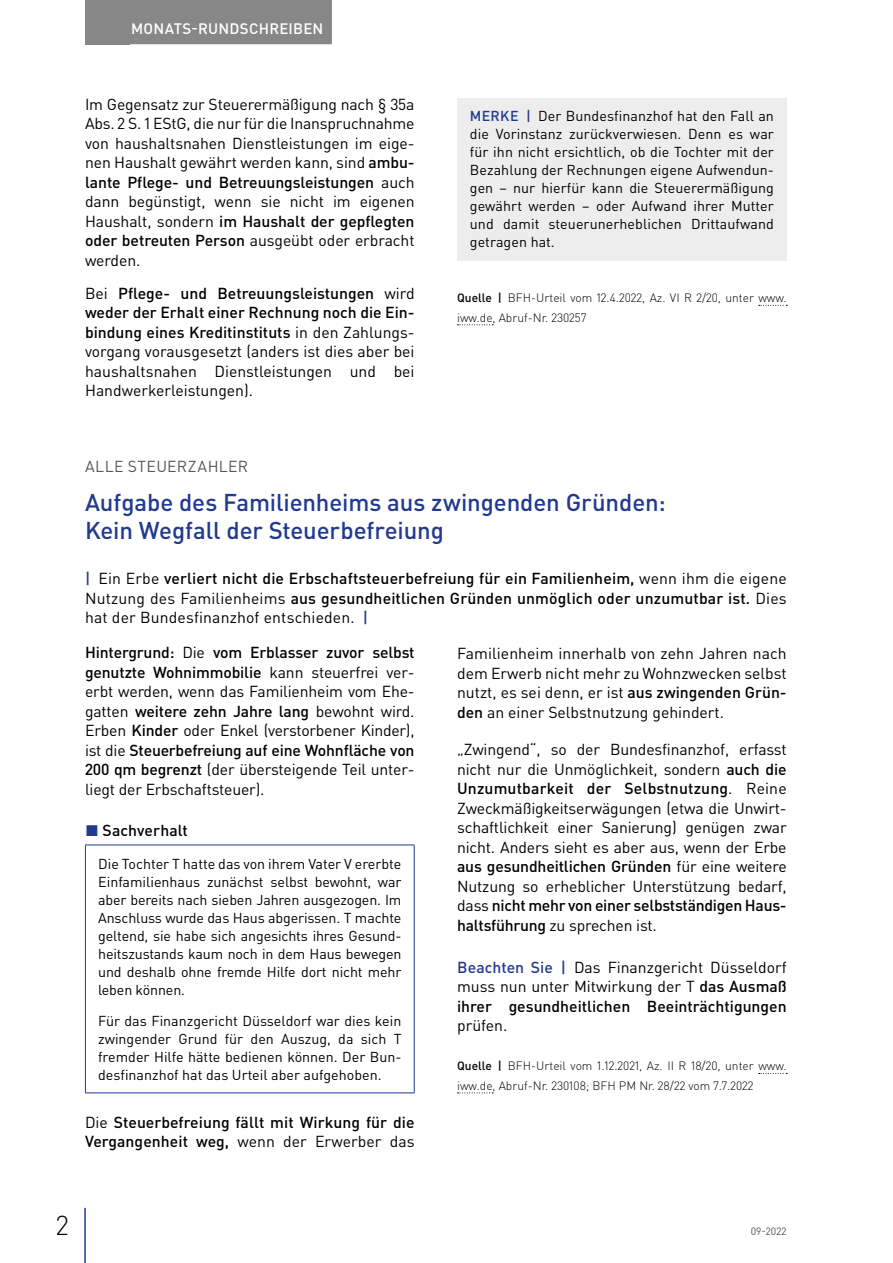
<style>
.page{position:relative;width:893px;height:1263px;background:#fff}
.page>*{position:absolute;margin:0;border:0;box-sizing:border-box;transform-origin:0 0}
.t1{font:300 27px "DIN Pro";color:#000}
.t2{font:500 24px/28.5px "DIN Pro";letter-spacing:-.005em;color:#213a8f}
.t3{font:15.75px/19.5px "DIN Pro";letter-spacing:-.005em;color:#000;text-align:justify}
.t4{font:500 15.75px/19.5px "DIN Pro";letter-spacing:.01em;color:#000;text-align:justify}
.t5{font:15.75px "DIN Pro";letter-spacing:.025em;color:#575756}
.t6{font:500 15px "DIN Pro";letter-spacing:.015em;color:#fff}
.t7{font:14.25px/18px "DIN Pro";color:#000;text-align:justify}
.t8{font:300 12px/19.5px "DIN Pro";color:#000}
.t9{font:10.5px "DIN Pro";color:#575756}
.s1{font-weight:500}
.s2{font-weight:500;color:#213a8f}
.s3{color:#213a8f}
.s4{font-weight:400}
</style>
<div class="page">
<div style="left:85px;top:0;width:45px;height:44px;background:#878787"></div>
<hr style="left:84px;top:1208px;width:2px;height:55px;background:#213a8f">
<div style="left:122px;top:0;width:210px;height:44px;background:#878787"></div>
<svg style="left:759px;top:305px;width:28px;height:1px"></svg>
<svg style="left:457px;top:324px;width:36px;height:1px"></svg>
<div style="left:457px;top:98px;width:330px;height:162px;background:#ededed"></div>
<hr style="left:85px;top:844px;width:330px;height:1px;background:#213a8f">
<hr style="left:85px;top:845px;width:1px;height:247px;background:#213a8f">
<hr style="left:414px;top:845px;width:1px;height:247px;background:#213a8f">
<hr style="left:85px;top:1092px;width:330px;height:1px;background:#213a8f">
<svg style="left:759px;top:1073px;width:28px;height:1px"></svg>
<svg style="left:457px;top:1092px;width:36px;height:1px"></svg>
<p class="t6" style="left:131px;top:18px;width:194px">MONATS-RUNDSCHREIBEN</p>
<p class="t3" style="left:85px;top:94px;width:331px">Im Gegensatz zur Steuerermäßigung nach § 35a Abs. 2 S. 1 EStG, die nur für die Inanspruchnahme von haushaltsnahen Dienstleistungen im eige&shy;nen Haushalt gewährt werden kann, sind <span class="s1">ambu&shy;lante Pflege- und Betreuungsleistungen</span> auch dann begünstigt, wenn sie nicht im eigenen Haushalt, sondern <span class="s1">im Haushalt der gepflegten oder betreuten Person</span> ausgeübt oder erbracht werden.</p>
<p class="t3" style="left:85px;top:283px;width:331px">Bei <span class="s1">Pflege- und Betreuungsleistungen</span> wird <span class="s1">weder der Erhalt einer Rechnung noch die Ein&shy;bindung eines Kreditinstituts</span> in den Zahlungs&shy;vorgang vorausgesetzt (anders ist dies aber bei haushaltsnahen Dienstleistungen und bei Handwerkerleistungen).</p>
<p class="t7" style="left:470px;top:107px;width:306px"><span class="s2">MERKE |</span> Der Bundesfinanzhof hat den Fall an die Vorinstanz zurückverwiesen. Denn es war für ihn nicht ersichtlich, ob die Tochter mit der Bezahlung der Rechnungen eigene Aufwendun&shy;gen – nur hierfür kann die Steuerermäßigung gewährt werden – oder Aufwand ihrer Mutter und damit steuerunerheblichen Drittaufwand getragen hat.</p>
<p class="t8" style="left:457px;top:288px;width:331px"><span class="s1">Quelle |</span> BFH-Urteil vom 12.4.2022, Az. VI R 2/20, unter www. iww.de, Abruf-Nr. 230257</p>
<p class="t5" style="left:85px;top:455px;width:165px">ALLE STEUERZAHLER</p>
<h2 class="t2" style="left:85px;top:487px;width:582px">Aufgabe des Familienheims aus zwingenden Gründen:<br>Kein Wegfall der Steuerbefreiung</h2>
<p class="t4" style="left:85px;top:568px;width:703px"><span class="s3">|</span> <span class="s4">Ein Erbe</span> verliert nicht die Erbschaftsteuerbefreiung für ein Familienheim, <span class="s4">wenn ihm die eigene Nutzung des Familienheims</span> aus gesundheitlichen Gründen unmöglich oder unzumutbar ist. <span class="s4">Dies hat der Bundesfinanzhof entschieden.</span> <span class="s3">|</span></p>
<p class="t3" style="left:85px;top:642px;width:331px"><span class="s1">Hintergrund:</span> Die <span class="s1">vom Erblasser zuvor selbst genutzte Wohnimmobilie</span> kann steuerfrei ver&shy;erbt werden, wenn das Familienheim vom Ehe&shy;gatten <span class="s1">weitere zehn Jahre lang</span> bewohnt wird.<br>Erben <span class="s1">Kinder</span> oder Enkel (verstorbener Kinder), ist die <span class="s1">Steuerbefreiung auf eine Wohnfläche von 200 qm begrenzt</span> (der übersteigende Teil unter&shy;liegt der Erbschaftsteuer).</p>
<p class="t4" style="left:85px;top:820px;width:104px"><span class="s3">◼</span> Sachverhalt</p>
<p class="t7" style="left:98px;top:854px;width:305px">Die Tochter T hatte das von ihrem Vater V ererbte Einfamilienhaus zunächst selbst bewohnt, war aber bereits nach sieben Jahren ausgezogen. Im Anschluss wurde das Haus abgerissen. T machte geltend, sie habe sich angesichts ihres Gesund&shy;heitszustands kaum noch in dem Haus bewegen und deshalb ohne fremde Hilfe dort nicht mehr leben können.</p>
<p class="t7" style="left:98px;top:1011px;width:305px">Für das Finanzgericht Düsseldorf war dies kein zwingender Grund für den Auszug, da sich T fremder Hilfe hätte bedienen können. Der Bun&shy;desfinanzhof hat das Urteil aber aufgehoben.</p>
<p class="t4" style="left:85px;top:1111px;width:331px"><span class="s4">Die</span> Steuerbefreiung fällt mit Wirkung für die<br>Vergangenheit weg, <span class="s4">wenn der Erwerber das</span></p>
<p class="t3" style="left:457px;top:643px;width:331px">Familienheim innerhalb von zehn Jahren nach dem Erwerb nicht mehr zu Wohnzwecken selbst nutzt, es sei denn, er ist <span class="s1">aus zwingenden Grün&shy;den</span> an einer Selbstnutzung gehindert.</p>
<p class="t3" style="left:457px;top:739px;width:331px">„Zwingend“, so der Bundesfinanzhof, erfasst nicht nur die Unmöglichkeit, sondern <span class="s1">auch die Unzumutbarkeit der Selbstnutzung</span>. Reine Zweckmäßigkeitserwägungen (etwa die Unwirt&shy;schaftlichkeit einer Sanierung) genügen zwar nicht. Anders sieht es aber aus, wenn der Erbe <span class="s1">aus gesundheitlichen Gründen</span> für eine weitere Nutzung so erheblicher Unterstützung bedarf, dass <span class="s1">nicht mehr von einer selbstständigen Haus&shy;haltsführung</span> zu sprechen ist.</p>
<p class="t3" style="left:457px;top:957px;width:331px"><span class="s2">Beachten Sie |</span> Das Finanzgericht Düsseldorf muss nun unter Mitwirkung der T <span class="s1">das Ausmaß ihrer gesundheitlichen Beeinträchtigungen</span></p>
<p class="t3" style="left:457px;top:1015px;width:52px">prüfen.</p>
<p class="t8" style="left:457px;top:1056px;width:331px"><span class="s1">Quelle |</span> BFH-Urteil vom 1.12.2021, Az. II R 18/20, unter www. iww.de, Abruf-Nr. 230108; BFH PM Nr. 28/22 vom 7.7.2022</p>
<h1 class="t1" style="left:56px;top:1207px;width:14px">2</h1>
<p class="t9" style="left:751px;top:1224px;width:37px">09-2022</p>
</div>
